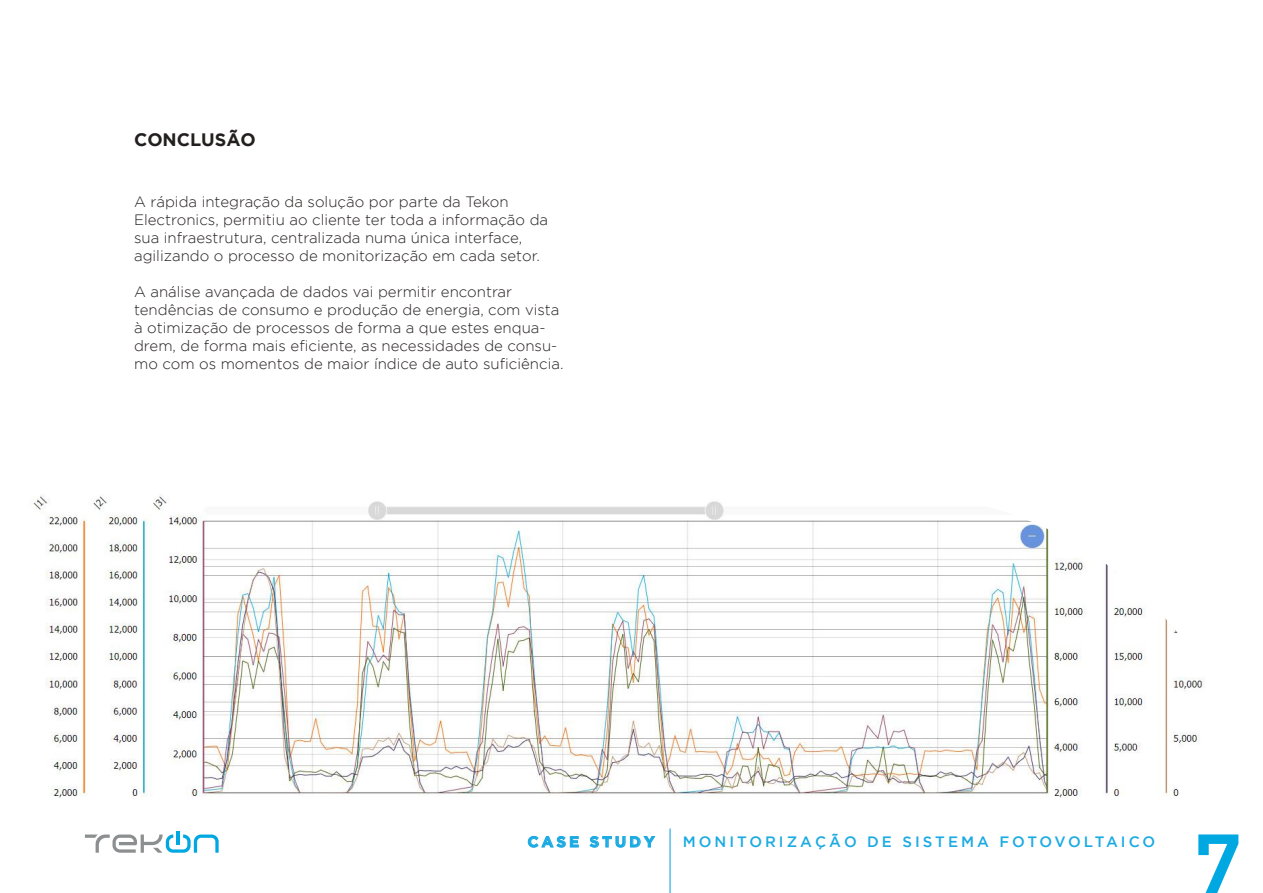
<style>
.page{position:relative;width:1263px;height:893px;background:#fff}
.page>*{position:absolute;margin:0;border:0;box-sizing:border-box;transform-origin:0 0}
.t1{font:700 90px "Geometric Slab 703 BT";color:#00a8e2}
.t2{font:700 18px "Gotham";color:#241f1f}
.t3{font:300 15px/18px "Gotham";color:#241f1f}
.t4{font:500 15px "Gotham";letter-spacing:.2em;color:#1caae2}
.t5{font:700 15px "Gotham";letter-spacing:.2em;color:#1caae2}
</style>
<div class="page">
<img style="left:33px;top:494px;width:1172px;height:304px">
<svg style="left:528px;top:836px;width:51px;height:12px"></svg>
<svg style="left:590px;top:836px;width:65px;height:12px"></svg>
<hr style="left:670px;top:828px;width:1px;height:65px;background:#1caae2">
<hr style="left:177px;top:831px;width:3px;height:14px;background:#00a8e2">
<svg style="left:85px;top:834px;width:134px;height:19px"></svg>
<p class="t2" style="left:134px;top:129px;width:123px">CONCLUSÃO</p>
<p class="t3" style="left:134px;top:192px;width:416px">A rápida integração da solução por parte da Tekon Electronics, permitiu ao cliente ter toda a informação da sua infraestrutura, centralizada numa única interface, agilizando o processo de monitorização em cada setor.</p>
<p class="t3" style="left:134px;top:282px;width:431px">A análise avançada de dados vai permitir encontrar tendências de consumo e produção de energia, com vista à otimização de processos de forma a que estes enqua&shy;drem, de forma mais eficiente, as necessidades de consu&shy;mo com os momentos de maior índice de auto suficiência.</p>
<p class="t5" style="left:527px;top:833px;width:129px">CASE STUDY</p>
<p class="t4" style="left:683px;top:833px;width:474px">MONITORIZAÇÃO DE SISTEMA FOTOVOLTAICO</p>
<h1 class="t1" style="left:1193px;top:811px;width:50px">7</h1>
</div>
